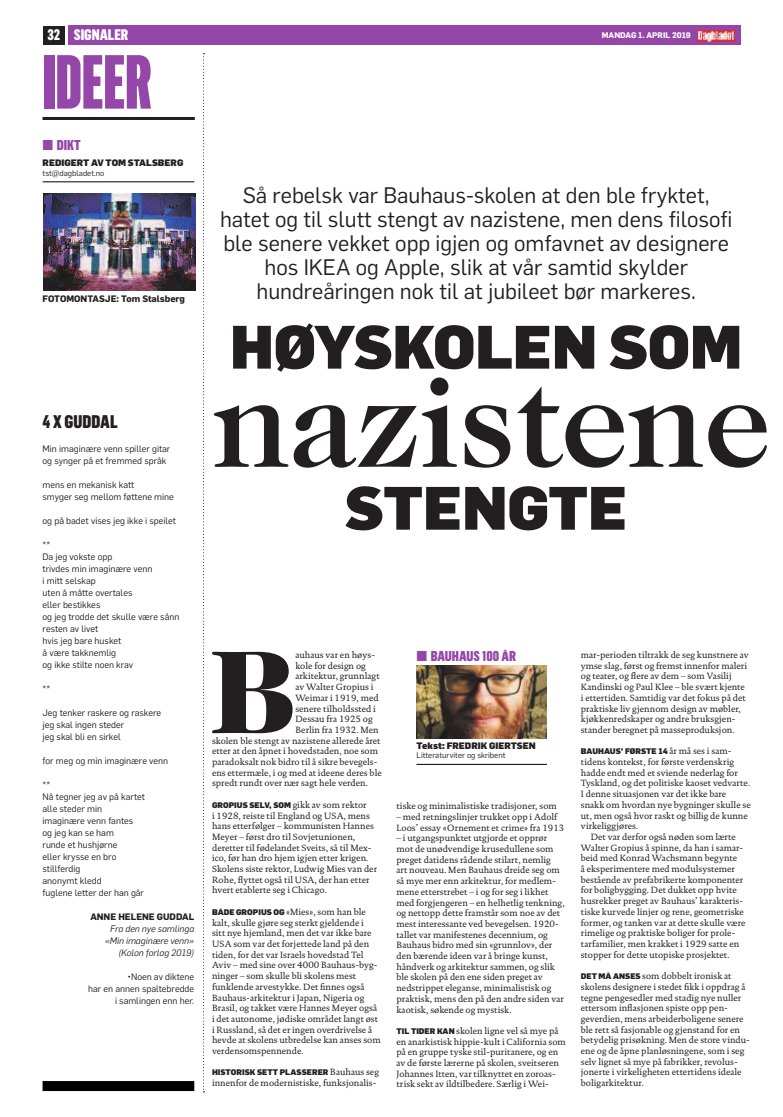
<style>
.page{position:relative;width:783px;height:1117px;background:#fff}
.page>*{position:absolute;margin:0;border:0;box-sizing:border-box;transform-origin:0 0}
.t1{font:500 133px "Caslon 224 Std";letter-spacing:-.01em;color:#231f20}
.t2{font:900 119.3px "Caslon 224 Std";color:#231f20}
.t3{font:900 75px "DB Flama Ultracondensed";color:#9447a9}
.t4{font:900 60px "DB Flama";color:#231f20}
.t5{font:22px/24px "DB Flama";color:#231f20;text-align:center}
.t6{font:900 18px "DB Flama Condensed";color:#231f20}
.t7{font:900 15px "DB Flama Condensed";color:#fff}
.t8{font:900 14px "DB Flama Condensed";color:#9447a9}
.t9{font:9.2px/10.7px "DTL Documenta TOT";color:#231f20}
.t10{font:9.2px/12px "DB Flama";color:#231f20}
.t11{font:italic 9.2px/12px "DB Flama";color:#231f20;text-align:right}
.t12{font:900 9.2px "DB Flama";color:#231f20}
.t13{font:700 9.2px "DB Flama";color:#231f20}
.t14{font:900 8px "DB Flama";color:#231f20}
.t15{font:8px "DB Flama";color:#231f20}
.t16{font:700 8px "DB Flama";color:#fff}
.s1{font-family:"DB Flama"}
.s2{font-family:"DTL Documenta TOT";font-weight:400;font-size:9.2px}
.s3{font-family:"DB Flama";font-weight:900;font-size:8px}
</style>
<div class="page">
<div style="left:43px;top:26px;width:22px;height:19px;background:#231f20"></div>
<div style="left:68px;top:25px;width:672px;height:20px;background:#9447a9"></div>
<img style="left:697px;top:31px;width:37px;height:10px">
<hr style="left:416px;top:764px;width:131px;height:1px;background:#000">
<img style="left:416px;top:665px;width:130px;height:73px">
<hr style="left:43px;top:117px;width:152px;height:3px;background:#211e20">
<svg style="left:203px;top:53px;width:1px;height:1039px"></svg>
<hr style="left:43px;top:181px;width:151px;height:1px;background:#000">
<img style="left:43px;top:194px;width:152px;height:96px">
<div style="left:43px;top:1081px;width:151px;height:10px;background:#000"></div>
<h3 class="t7" style="left:47px;top:25px;width:82px">32 SIGNALER</h3>
<p class="t16" style="left:601px;top:30px;width:90px">MANDAG 1. APRIL 2019</p>
<h3 class="t3" style="left:43px;top:35px;width:111px">IDEER</h3>
<h3 class="t8" style="left:43px;top:136px;width:40px"><span class="s1">■</span> DIKT</h3>
<p class="t12" style="left:43px;top:156px;width:142px">REDIGERT AV TOM STALSBERG</p>
<p class="t15" style="left:43px;top:167px;width:63px">tst@dagbladet.no</p>
<p class="t13" style="left:43px;top:292px;width:144px">FOTOMONTASJE: TOM STALSBERG</p>
<h3 class="t6" style="left:43px;top:410px;width:77px">4 X GUDDAL</h3>
<p class="t10" style="left:43px;top:442px;width:129px">Min imaginære venn spiller gitar og synger på et fremmed språk</p>
<p class="t10" style="left:43px;top:478px;width:133px">mens en mekanisk katt<br>smyger seg mellom føttene mine</p>
<p class="t10" style="left:43px;top:514px;width:135px">og på badet vises jeg ikke i speilet</p>
<p class="t10" style="left:43px;top:538px;width:138px">**<br>Da jeg vokste opp<br>trivdes min imaginære venn<br>i mitt selskap<br>uten å måtte overtales<br>eller bestikkes<br>og jeg trodde det skulle være sånn resten av livet<br>hvis jeg bare husket<br>å være takknemlig<br>og ikke stilte noen krav</p>
<p class="t10" style="left:43px;top:682px;width:9px">**</p>
<p class="t10" style="left:43px;top:706px;width:120px">Jeg tenker raskere og raskere jeg skal ingen steder<br>jeg skal bli en sirkel</p>
<p class="t10" style="left:43px;top:754px;width:127px">for meg og min imaginære venn</p>
<p class="t10" style="left:43px;top:778px;width:104px">**<br>Nå tegner jeg av på kartet alle steder min imaginære venn fantes og jeg kan se ham<br>runde et hushjørne<br>eller krysse en bro stillferdig<br>anonymt kledd<br>fuglene letter der han går</p>
<p class="t13" style="left:90px;top:910px;width:105px">ANNE HELENE GUDDAL</p>
<p class="t11" style="left:105px;top:922px;width:91px">Fra den nye samlinga «Min imaginære venn» (Kolon forlag 2019)</p>
<p class="t10" style="left:88px;top:970px;width:108px;text-align:right">•Noen av diktene<br>har en annen spaltebredde i samlingen enn her.</p>
<p class="t5" style="left:220px;top:182px;width:514px">Så rebelsk var Bauhaus-skolen at den ble fryktet, hatet og til slutt stengt av nazistene, men dens filosofi ble senere vekket opp igjen og omfavnet av designere hos IKEA og Apple, slik at vår samtid skylder hundreåringen nok til at jubileet bør markeres.</p>
<h3 class="t4" style="left:230px;top:303px;width:513px">HØYSKOLEN SOM</h3>
<h1 class="t1" style="left:212px;top:344px;width:560px">nazistene</h1>
<h3 class="t4" style="left:345px;top:464px;width:283px">STENGTE</h3>
<h2 class="t2" style="left:211px;top:622px;width:86px">B</h2>
<p class="t9" style="left:295px;top:649px;width:81px">auhaus var en høys-</p>
<p class="t9" style="left:295px;top:660px;width:72px">kole for design og</p>
<p class="t9" style="left:295px;top:671px;width:86px">arkitektur, grunnlagt</p>
<p class="t9" style="left:295px;top:682px;width:79px">av Walter Gropius i</p>
<p class="t9" style="left:295px;top:692px;width:85px">Weimar i 1919, med</p>
<p class="t9" style="left:295px;top:703px;width:82px">senere tilholdssted i</p>
<p class="t9" style="left:295px;top:714px;width:79px">Dessau fra 1925 og</p>
<p class="t9" style="left:295px;top:724px;width:85px">Berlin fra 1932. Men</p>
<p class="t9" style="left:212px;top:735px;width:170px">skolen ble stengt av nazistene allerede året</p>
<p class="t9" style="left:212px;top:746px;width:167px">etter at den åpnet i hovedstaden, noe som</p>
<p class="t9" style="left:212px;top:756px;width:167px">paradoksalt nok bidro til å sikre bevegels-</p>
<p class="t9" style="left:212px;top:767px;width:171px">ens ettermæle, i og med at ideene deres ble</p>
<p class="t9" style="left:212px;top:778px;width:157px">spredt rundt over nær sagt hele verden.</p>
<p class="t14" style="left:212px;top:799px;width:156px">GROPIUS SELV, SOM <span class="s2">gikk av som rektor</span></p>
<p class="t9" style="left:212px;top:810px;width:166px">i 1928, reiste til England og USA, mens hans etterfølger – kommunisten Hannes Meyer – først dro til Sovjetunionen, deretter til fødelandet Sveits, så til Mex&shy;ico, før han dro hjem igjen etter krigen.<br>Skolens siste rektor, Ludwig Mies van der Rohe, flyttet også til USA, der han etter hvert etablerte seg i Chicago.</p>
<p class="t9" style="left:212px;top:906px;width:170px"><span class="s3">BÅDE GROPIUS OG</span> «Mies», som han ble kalt, skulle gjøre seg sterkt gjeldende i<br>sitt nye hjemland, men det var ikke bare USA som var det forjettede land på den tiden, for det var Israels hovedstad Tel Aviv – med sine over 4000 Bauhaus-byg&shy;ninger – som skulle bli skolens mest funklende arvestykke. Det finnes også Bauhaus-arkitektur i Japan, Nigeria og Brasil, og takket være Hannes Meyer også i det autonome, jødiske området langt øst i Russland, så det er ingen overdrivelse å hevde at skolens utbredelse kan anses som verdensomspennende.</p>
<p class="t14" style="left:212px;top:1067px;width:168px">HISTORISK SETT PLASSERER <span class="s2">Bauhaus seg</span></p>
<p class="t9" style="left:212px;top:1077px;width:166px">innenfor de modernistiske, funksjonalis-</p>
<h3 class="t8" style="left:416px;top:647px;width:101px"><span class="s1">■</span> BAUHAUS 100 ÅR</h3>
<p class="t12" style="left:416px;top:738px;width:121px">Tekst: FREDRIK GIERTSEN</p>
<p class="t15" style="left:416px;top:750px;width:90px">Litteraturviter og skribent</p>
<p class="t9" style="left:396px;top:801px;width:162px">tiske og minimalistiske tradisjoner, som</p>
<p class="t9" style="left:396px;top:811px;width:169px">– med retningslinjer trukket opp i Adolf<br>Loos’ essay «Ornement et crime» fra 1913</p>
<p class="t9" style="left:396px;top:833px;width:170px">– i utgangspunktet utgjorde et opprør mot de unødvendige krusedullene som preget datidens rådende stilart, nemlig<br>art nouveau. Men Bauhaus dreide seg om så mye mer enn arkitektur, for medlem&shy;mene etterstrebet – i og for seg i likhet med forgjengeren – en helhetlig tenkning, og nettopp dette framstår som noe av det mest interessante ved bevegelsen. 1920- tallet var manifestenes decennium, og Bauhaus bidro med sin «grunnlov», der den bærende ideen var å bringe kunst, håndverk og arkitektur sammen, og slik ble skolen på den ene siden preget av nedstrippet eleganse, minimalistisk og praktisk, mens den på den andre siden var kaotisk, søkende og mystisk.</p>
<p class="t9" style="left:396px;top:1025px;width:171px"><span class="s3">TIL TIDER KAN</span> skolen ligne vel så mye på en anarkistisk hippie-kult i California som på en gruppe tyske stil-puritanere, og en av de første lærerne på skolen, sveitseren Johannes Itten, var tilknyttet en zoroas&shy;trisk sekt av ildtilbedere. Særlig i Wei-</p>
<p class="t9" style="left:580px;top:649px;width:169px">mar-perioden tiltrakk de seg kunstnere av ymse slag, først og fremst innenfor maleri og teater, og flere av dem – som Vasilij Kandinski og Paul Klee – ble svært kjente i ettertiden. Samtidig var det fokus på det praktiske liv gjennom design av møbler, kjøkkenredskaper og andre bruksgjen&shy;stander beregnet på masseproduksjon.</p>
<p class="t14" style="left:580px;top:746px;width:152px">BAUHAUS’ FØRSTE 14 <span class="s2">år må ses i sam-</span></p>
<p class="t9" style="left:580px;top:756px;width:155px">tidens kontekst, for første verdenskrig</p>
<p class="t9" style="left:580px;top:767px;width:158px">hadde endt med et sviende nederlag for</p>
<p class="t9" style="left:580px;top:778px;width:171px">Tyskland, og det politiske kaoset vedvarte.</p>
<p class="t9" style="left:580px;top:789px;width:147px">I denne situasjonen var det ikke bare</p>
<p class="t9" style="left:580px;top:799px;width:171px">snakk om hvordan nye bygninger skulle se</p>
<p class="t9" style="left:580px;top:810px;width:168px">ut, men også hvor raskt og billig de kunne</p>
<p class="t9" style="left:580px;top:821px;width:59px">virkeliggjøres.</p>
<p class="t9" style="left:590px;top:831px;width:147px">Det var derfor også nøden som lærte</p>
<p class="t9" style="left:580px;top:842px;width:164px">Walter Gropius å spinne, da han i samar-</p>
<p class="t9" style="left:580px;top:853px;width:158px">beid med Konrad Wachsmann begynte</p>
<p class="t9" style="left:580px;top:863px;width:156px">å eksperimentere med modulsystemer</p>
<p class="t9" style="left:580px;top:874px;width:164px">bestående av prefabrikerte komponenter</p>
<p class="t9" style="left:580px;top:885px;width:157px">for boligbygging. Det dukket opp hvite</p>
<p class="t9" style="left:580px;top:896px;width:164px">husrekker preget av Bauhaus’ karakteris-</p>
<p class="t9" style="left:580px;top:906px;width:164px">tiske kurvede linjer og rene, geometriske</p>
<p class="t9" style="left:580px;top:917px;width:166px">former, og tanken var at dette skulle være</p>
<p class="t9" style="left:580px;top:928px;width:156px">rimelige og praktiske boliger for prole-</p>
<p class="t9" style="left:580px;top:938px;width:160px">tarfamilier, men krakket i 1929 satte en</p>
<p class="t9" style="left:580px;top:949px;width:150px">stopper for dette utopiske prosjektet.</p>
<p class="t9" style="left:580px;top:970px;width:171px"><span class="s3">DET MÅ ANSES</span> som dobbelt ironisk at skolens designere i stedet fikk i oppdrag å tegne pengesedler med stadig nye nuller ettersom inflasjonen spiste opp pen&shy;geverdien, mens arbeiderboligene senere ble rett så fasjonable og gjenstand for en betydelig prisøkning. Men de store vindu&shy;ene og de åpne planløsningene, som i seg selv lignet så mye på fabrikker, revolus&shy;jonerte i virkeligheten ettertidens ideale boligarkitektur.</p>
</div>
